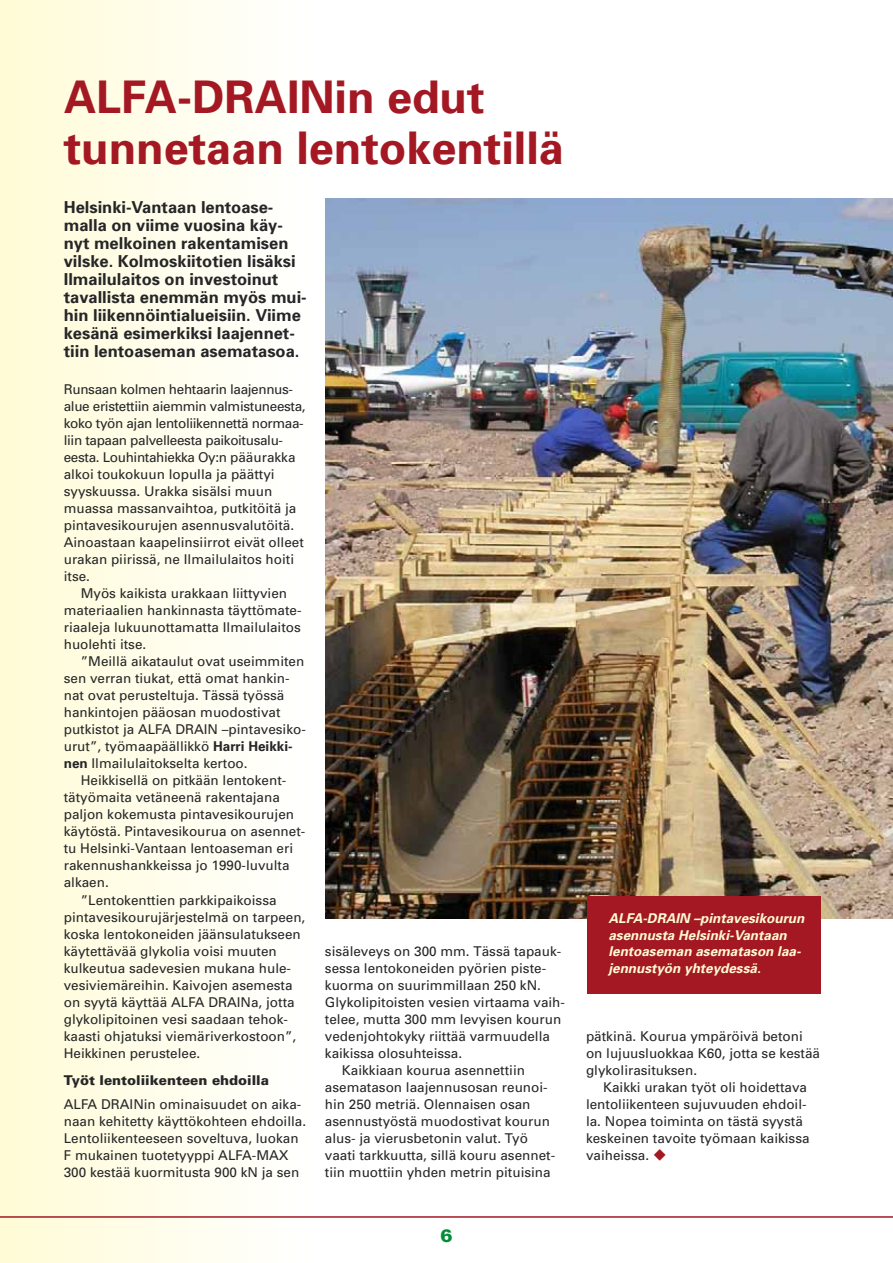
<style>
.page{position:relative;width:893px;height:1263px;background:#fff}
.page>*{position:absolute;margin:0;border:0;box-sizing:border-box;transform-origin:0 0}
.t1{font:700 45px/51px "Univers";color:#a31823}
.t2{font:900 18px "Univers";color:#008d35}
.t3{font:700 16.5px/18px "Univers";color:#262628}
.t4{font:13.5px/17px "Univers";color:#262628}
.t5{font:italic 700 13.5px/16.5px "Univers";color:#fffbd3}
.t6{font:900 13.5px "Univers";color:#262628}
.s1{font-weight:700}
.s2{color:#a31823}
</style>
<div class="page">
<div style="left:0;top:0;width:310px;height:1263px;background:linear-gradient(to right,#fffbd6,#fffffe)"></div>
<img style="left:325px;top:198px;width:568px;height:720px">
<div style="left:587px;top:896px;width:234px;height:98px;background:#a31823"></div>
<hr style="left:0;top:1216px;width:893px;height:2px;background:#a31823">
<h1 class="t1" style="left:64px;top:70px;width:502px">ALFA-DRAINin edut tunnetaan lentokentillä</h1>
<p class="t3" style="left:64px;top:198px;width:244px">Helsinki-Vantaan lentoase&shy;malla on viime vuosina käy&shy;nyt melkoinen rakentamisen vilske. Kolmoskiitotien lisäksi<br>Ilmailulaitos on investoinut tavallista enemmän myös mui&shy;hin liikennöintialueisiin. Viime kesänä esimerkiksi laajennet&shy;tiin lentoaseman asematasoa.</p>
<p class="t4" style="left:64px;top:381px;width:243px">Runsaan kolmen hehtaarin laajennus&shy;alue eristettiin aiemmin valmistuneesta, koko työn ajan lentoliikennettä normaa&shy;liin tapaan palvelleesta paikoitusalu&shy;eesta. Louhintahiekka Oy:n pääurakka alkoi toukokuun lopulla ja päättyi syyskuussa. Urakka sisälsi muun muassa massanvaihtoa, putkitöitä ja pintavesikourujen asennusvalutöitä.<br>Ainoastaan kaapelinsiirrot eivät olleet urakan piirissä, ne Ilmailulaitos hoiti itse.</p>
<p class="t4" style="left:64px;top:585px;width:239px;text-indent:17px">Myös kaikista urakkaan liittyvien materiaalien hankinnasta täyttömate&shy;riaaleja lukuunottamatta Ilmailulaitos huolehti itse.</p>
<p class="t4" style="left:64px;top:653px;width:244px;text-indent:17px">”Meillä aikataulut ovat useimmiten sen verran tiukat, että omat hankin&shy;nat ovat perusteltuja. Tässä työssä hankintojen pääosan muodostivat putkistot ja ALFA DRAIN –pintavesiko&shy;urut”, työmaapäällikkö <span class="s1">Harri Heikki&shy;nen</span> Ilmailulaitokselta kertoo.</p>
<p class="t4" style="left:81px;top:772px;width:207px">Heikkisellä on pitkään lentokent-</p>
<p class="t4" style="left:64px;top:789px;width:218px">tätyömaita vetäneenä rakentajana</p>
<p class="t4" style="left:64px;top:806px;width:232px">paljon kokemusta pintavesikourujen</p>
<p class="t4" style="left:64px;top:823px;width:243px">käytöstä. Pintavesikourua on asennet-</p>
<p class="t4" style="left:64px;top:840px;width:231px">tu Helsinki-Vantaan lentoaseman eri</p>
<p class="t4" style="left:64px;top:857px;width:227px">rakennushankkeissa jo 1990-luvulta</p>
<p class="t4" style="left:64px;top:874px;width:47px">alkaen.</p>
<p class="t4" style="left:81px;top:891px;width:197px">”Lentokenttien parkkipaikoissa</p>
<p class="t4" style="left:64px;top:908px;width:243px">pintavesikourujärjestelmä on tarpeen,</p>
<p class="t4" style="left:64px;top:925px;width:239px">koska lentokoneiden jäänsulatukseen</p>
<p class="t4" style="left:64px;top:942px;width:215px">käytettävää glykolia voisi muuten</p>
<p class="t4" style="left:64px;top:959px;width:229px">kulkeutua sadevesien mukana hule-</p>
<p class="t4" style="left:64px;top:976px;width:230px">vesiviemäreihin. Kaivojen asemesta</p>
<p class="t4" style="left:64px;top:993px;width:232px">on syytä käyttää ALFA DRAINa, jotta</p>
<p class="t4" style="left:64px;top:1010px;width:226px">glykolipitoinen vesi saadaan tehok-</p>
<p class="t4" style="left:64px;top:1027px;width:234px">kaasti ohjatuksi viemäriverkostoon”,</p>
<p class="t4" style="left:64px;top:1044px;width:138px">Heikkinen perustelee.</p>
<p class="t6" style="left:64px;top:1072px;width:207px">Työt lentoliikenteen ehdoilla</p>
<p class="t4" style="left:64px;top:1095px;width:244px">ALFA DRAINin ominaisuudet on aika&shy;naan kehitetty käyttökohteen ehdoilla.<br>Lentoliikenteeseen soveltuva, luokan F mukainen tuotetyyppi ALFA-MAX 300 kestää kuormitusta 900 kN ja sen</p>
<p class="t4" style="left:325px;top:942px;width:238px">sisäleveys on 300 mm. Tässä tapauk-</p>
<p class="t4" style="left:325px;top:959px;width:223px">sessa lentokoneiden pyörien piste-</p>
<p class="t4" style="left:325px;top:976px;width:218px">kuorma on suurimmillaan 250 kN.</p>
<p class="t4" style="left:325px;top:993px;width:242px">Glykolipitoisten vesien virtaama vaih-</p>
<p class="t4" style="left:325px;top:1010px;width:238px">telee, mutta 300 mm levyisen kourun</p>
<p class="t4" style="left:325px;top:1027px;width:227px">vedenjohtokyky riittää varmuudella</p>
<p class="t4" style="left:325px;top:1044px;width:139px">kaikissa olosuhteissa.</p>
<p class="t4" style="left:342px;top:1061px;width:185px">Kaikkiaan kourua asennettiin</p>
<p class="t4" style="left:325px;top:1078px;width:224px">asematason laajennusosan reunoi-</p>
<p class="t4" style="left:325px;top:1095px;width:207px">hin 250 metriä. Olennaisen osan</p>
<p class="t4" style="left:325px;top:1112px;width:227px">asennustyöstä muodostivat kourun</p>
<p class="t4" style="left:325px;top:1129px;width:205px">alus- ja vierusbetonin valut. Työ</p>
<p class="t4" style="left:325px;top:1146px;width:232px">vaati tarkkuutta, sillä kouru asennet-</p>
<p class="t4" style="left:325px;top:1163px;width:227px">tiin muottiin yhden metrin pituisina</p>
<h2 class="t2" style="left:440px;top:1224px;width:14px">6</h2>
<p class="t5" style="left:608px;top:910px;width:198px">ALFA-DRAIN –pintavesikourun asennusta Helsinki-Vantaan lentoaseman asematason laa&shy;jennustyön yhteydessä.</p>
<p class="t4" style="left:586px;top:1027px;width:236px">pätkinä. Kourua ympäröivä betoni on lujuusluokkaa K60, jotta se kestää glykolirasituksen.</p>
<p class="t4" style="left:586px;top:1078px;width:225px;text-indent:17px">Kaikki urakan työt oli hoidettava lentoliikenteen sujuvuuden ehdoil&shy;la. Nopea toiminta on tästä syystä keskeinen tavoite työmaan kaikissa vaiheissa. <span class="s2">◆</span></p>
</div>
